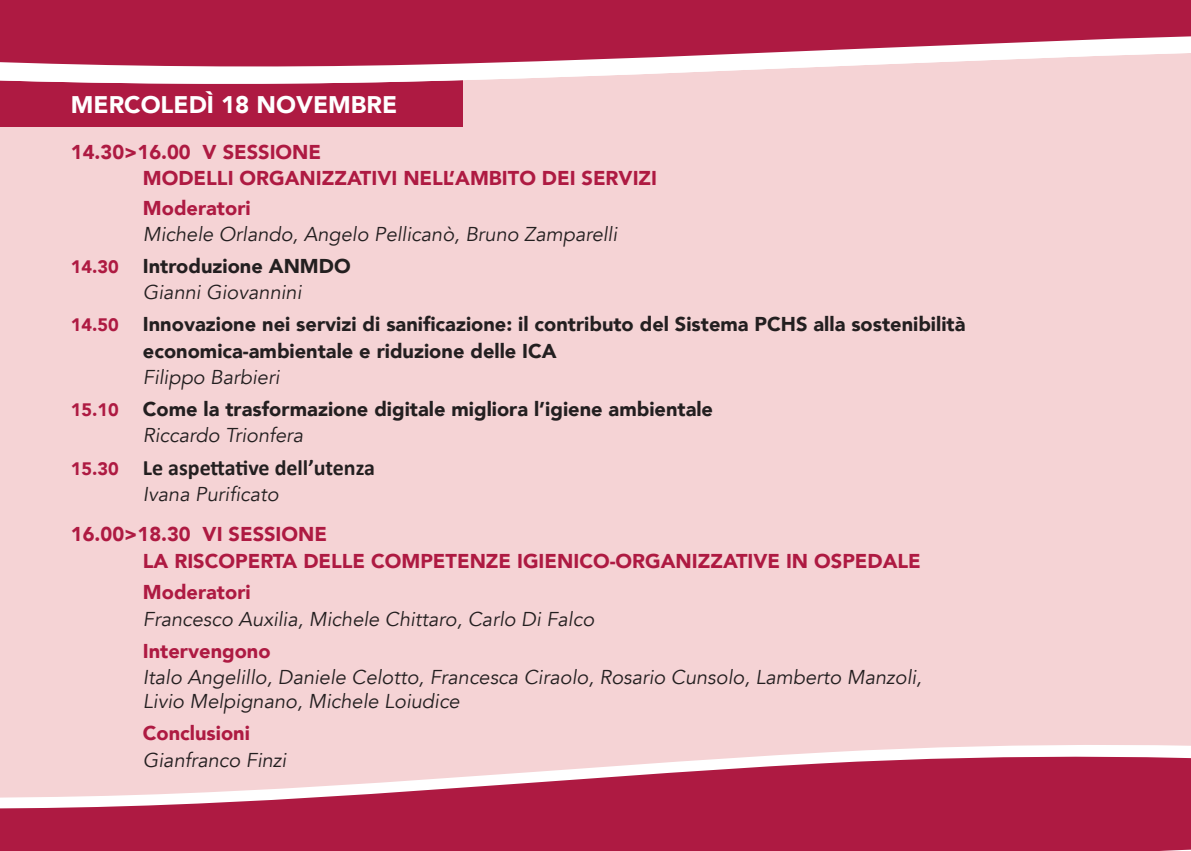
<style>
.page{position:relative;width:1191px;height:851px;background:#fff}
.page>*{position:absolute;margin:0;border:0;box-sizing:border-box;transform-origin:0 0}
.t1{font:900 24px "Avenir";color:#fff}
.t2{font:700 22px "Calibri";color:#231f20}
.t3{font:italic 20px/32px "Avenir";color:#231f20}
.t4{font:900 20px/32px "Avenir";color:#231f20}
.t5{font:900 20px/26.4px "Avenir";color:#ae1a42}
.s1{font-weight:900;font-style:normal;font-size:18px;color:#ae1a42}
.s2{font-weight:900;font-style:normal}
.s3{font-weight:400;font-style:italic}
.s4{font-size:18px;color:#ae1a42}
.s5{font-family:"Avenir";font-weight:900;font-size:18px;color:#ae1a42}
</style>
<div class="page">
<div style="left:0;top:0;width:1191px;height:850px;background:#f5d3d5"></div>
<svg style="left:0;top:745px;width:1191px;height:105px;fill:#ae1a42"></svg>
<svg style="left:0;top:0;width:1191px;height:127px;fill:#ae1a42"></svg>
<p class="t1" style="left:71px;top:84px;width:328px">MERCOLEDÌ 18 NOVEMBRE</p>
<p class="t5" style="left:143px;top:138px;width:516px;text-indent:-72px">14.30&gt;16.00 V SESSIONE<br>MODELLI ORGANIZZATIVI NELL’AMBITO DEI SERVIZI</p>
<p class="t5" style="left:143px;top:194px;width:109px">Moderatori</p>
<p class="t3" style="left:71px;top:219px;width:548px;text-indent:72px">Michele Orlando, Angelo Pellicanò, Bruno Zamparelli<br><span class="s1">14.30</span> <span class="s2">Introduzione ANMDO</span></p>
<p class="t4" style="left:71px;top:275px;width:896px;text-indent:72px"><span class="s3">Gianni Giovannini<br></span><span class="s4">14.50</span> Innovazione nei servizi di sanificazione: il contributo del Sistema PCHS alla sostenibilità</p>
<p class="t4" style="left:143px;top:334px;width:415px">economica-ambientale e riduzione delle ICA</p>
<p class="t4" style="left:71px;top:360px;width:643px;text-indent:72px"><span class="s3">Filippo Barbieri<br></span><span class="s4">15.10</span> Come la trasformazione digitale migliora l’igiene ambientale</p>
<p class="t3" style="left:143px;top:420px;width:162px">Riccardo Trionfera</p>
<p class="t2" style="left:71px;top:453px;width:306px"><span class="s5">15.30</span> Le aspettative dell’utenza</p>
<p class="t3" style="left:143px;top:478px;width:137px">Ivana Purificato</p>
<p class="t5" style="left:143px;top:520px;width:779px;text-indent:-72px">16.00&gt;18.30 VI SESSIONE<br>LA RISCOPERTA DELLE COMPETENZE IGIENICO-ORGANIZZATIVE IN OSPEDALE</p>
<p class="t5" style="left:143px;top:578px;width:109px">Moderatori</p>
<p class="t3" style="left:143px;top:603px;width:453px">Francesco Auxilia, Michele Chittaro, Carlo Di Falco</p>
<p class="t5" style="left:143px;top:637px;width:129px">Intervengono</p>
<p class="t3" style="left:143px;top:665px;width:780px;line-height:24px">Italo Angelillo, Daniele Celotto, Francesca Ciraolo, Rosario Cunsolo, Lamberto Manzoli,<br>Livio Melpignano, Michele Loiudice</p>
<p class="t5" style="left:143px;top:719px;width:109px">Conclusioni</p>
<p class="t3" style="left:143px;top:744px;width:145px">Gianfranco Finzi</p>
</div>
